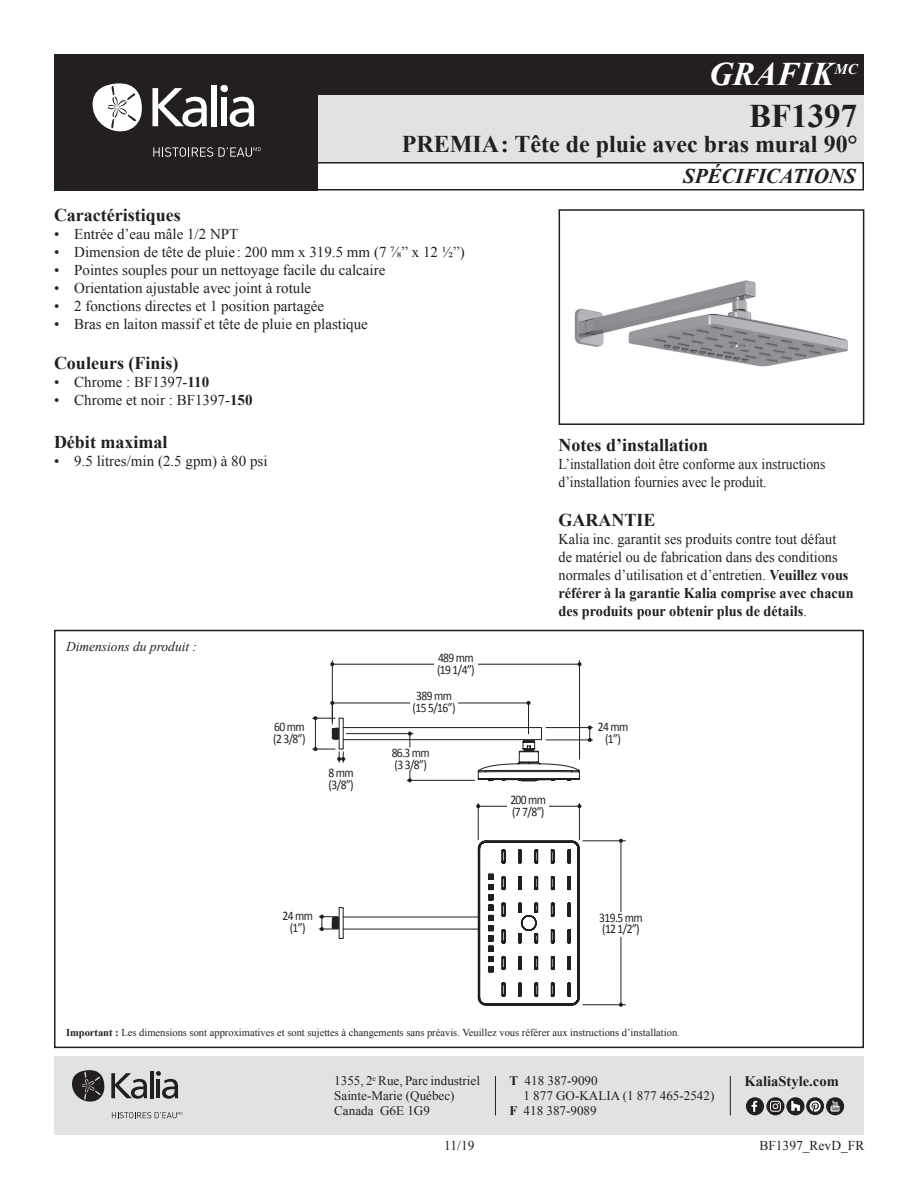
<style>
.page{position:relative;width:918px;height:1188px;background:#fff}
.page>*{position:absolute;margin:0;border:0;box-sizing:border-box;transform-origin:0 0}
.t1{font:italic 700 33px "Times New Roman";color:#fff}
.t2{font:700 33px "Times New Roman";color:#231f20}
.t3{font:700 24px "Times New Roman";color:#231f20}
.t4{font:italic 700 21px "Times New Roman";color:#231f20}
.t5{font:700 18px "Times New Roman";color:#231f20}
.t6{font:15px "Times New Roman";color:#231f20}
.t7{font:15px/18px "Times New Roman";color:#231f20;scale:.95 1}
.t8{font:15px/18px "Times New Roman";color:#231f20;scale:.91 1}
.t9{font:700 14.55px "Times New Roman";color:#231f20}
.t10{font:italic 13.5px "Times New Roman";color:#231f20}
.t11{font:13.5px "Times New Roman";color:#231f20}
.t12{font:13.05px/15px "Times New Roman";color:#231f20}
.t13{font:13.05px/12px "Calibri";letter-spacing:-.05em;color:#231f20;scale:.89 1}
.t14{font:10.5px "Times New Roman";color:#231f20}
.s1{font-weight:700}
</style>
<div class="page">
<div style="left:240px;top:94px;width:624px;height:68px;background:#e1e2e4"></div>
<div style="left:240px;top:162px;width:624px;height:28px;border:2px solid #231f20"></div>
<div style="left:54px;top:54px;width:810px;height:40px;background:#231f20"></div>
<div style="left:54px;top:54px;width:263px;height:136px;background:#231f20"></div>
<svg style="left:92px;top:83px;width:50px;height:49px"></svg>
<div style="left:211px;top:85px;width:6px;height:41px;background:#fff"></div>
<div style="left:222px;top:97px;width:5px;height:29px;background:#fff"></div>
<div style="left:220px;top:85px;width:8px;height:7px;background:#fff;border-radius:50%"></div>
<svg style="left:152px;top:88px;width:55px;height:39px"></svg>
<svg style="left:230px;top:97px;width:24px;height:30px"></svg>
<svg style="left:153px;top:147px;width:108px;height:10px"></svg>
<div style="left:54px;top:1056px;width:810px;height:78px;background:#e1e2e4"></div>
<hr style="left:730px;top:1076px;width:1px;height:39px;background:#231f20">
<hr style="left:495px;top:1076px;width:1px;height:39px;background:#231f20">
<svg style="left:72px;top:1070px;width:33px;height:32px"></svg>
<hr style="left:150px;top:1071px;width:3px;height:27px;background:#231f20">
<svg style="left:111px;top:1073px;width:36px;height:26px"></svg>
<svg style="left:156px;top:1071px;width:22px;height:28px"></svg>
<svg style="left:112px;top:1112px;width:70px;height:6px"></svg>
<div style="left:746px;top:1097px;width:18px;height:18px;background:#231f20;border-radius:50%"></div>
<svg style="left:751px;top:1101px;width:6px;height:11px"></svg>
<svg style="left:766px;top:1097px;width:18px;height:18px"></svg>
<svg style="left:770px;top:1101px;width:11px;height:11px"></svg>
<svg style="left:786px;top:1097px;width:19px;height:18px"></svg>
<svg style="left:791px;top:1101px;width:9px;height:10px"></svg>
<div style="left:826px;top:1097px;width:18px;height:18px;background:#231f20;border-radius:50%"></div>
<svg style="left:831px;top:1101px;width:9px;height:11px"></svg>
<svg style="left:806px;top:1097px;width:18px;height:18px"></svg>
<svg style="left:810px;top:1101px;width:11px;height:11px"></svg>
<hr style="left:343px;top:739px;width:184px;height:1px;background:#231f20">
<hr style="left:343px;top:727px;width:198px;height:1px;background:#231f20">
<hr style="left:343px;top:929px;width:135px;height:1px;background:#231f20">
<hr style="left:343px;top:917px;width:135px;height:1px;background:#231f20">
<svg style="left:478px;top:840px;width:102px;height:166px"></svg>
<svg style="left:478px;top:728px;width:102px;height:53px"></svg>
<hr style="left:579px;top:803px;width:1px;height:37px;background:#231f20">
<hr style="left:478px;top:806px;width:101px;height:1px;background:#231f20">
<hr style="left:478px;top:803px;width:1px;height:37px;background:#231f20">
<hr style="left:583px;top:841px;width:42px;height:1px;background:#231f20">
<hr style="left:621px;top:841px;width:1px;height:164px;background:#231f20">
<svg style="left:619px;top:839px;width:4px;height:4px"></svg>
<hr style="left:583px;top:1004px;width:42px;height:1px;background:#231f20">
<hr style="left:546px;top:740px;width:47px;height:1px;background:#231f20">
<svg style="left:588px;top:726px;width:4px;height:16px"></svg>
<hr style="left:546px;top:727px;width:47px;height:1px;background:#231f20">
<hr style="left:346px;top:733px;width:67px;height:1px;background:#231f20">
<hr style="left:410px;top:734px;width:1px;height:46px;background:#231f20">
<hr style="left:407px;top:780px;width:68px;height:1px;background:#231f20">
<hr style="left:528px;top:703px;width:1px;height:31px;background:#231f20">
<hr style="left:332px;top:703px;width:197px;height:1px;background:#231f20">
<hr style="left:579px;top:661px;width:1px;height:98px;background:#231f20">
<hr style="left:332px;top:664px;width:248px;height:1px;background:#231f20">
<hr style="left:332px;top:661px;width:1px;height:63px;background:#231f20">
<svg style="left:313px;top:701px;width:32px;height:61px"></svg>
<div style="left:508px;top:794px;width:41px;height:24px;background:#fff"></div>
<div style="left:596px;top:912px;width:50px;height:24px;background:#fff"></div>
<div style="left:388px;top:748px;width:45px;height:22px;background:#fff"></div>
<div style="left:410px;top:690px;width:48px;height:25px;background:#fff"></div>
<div style="left:434px;top:652px;width:44px;height:24px;background:#fff"></div>
<svg style="left:319px;top:907px;width:25px;height:32px"></svg>
<div style="left:54px;top:630px;width:810px;height:418px;border:2px solid #231f20"></div>
<img style="left:574px;top:280px;width:274px;height:87px">
<div style="left:559px;top:209px;width:305px;height:216px;border:2px solid #231f20"></div>
<h1 class="t1" style="left:709px;top:51px;width:150px">GRAFIK<sup>MC</sup></h1>
<h1 class="t2" style="left:749px;top:93px;width:110px">BF1397</h1>
<h2 class="t3" style="left:402px;top:128px;width:457px">PREMIA: Tête de pluie avec bras mural 90°</h2>
<h3 class="t4" style="left:683px;top:162px;width:174px">SPÉCIFICATIONS</h3>
<p class="t5" style="left:54px;top:203px;width:128px">Caractéristiques</p>
<p class="t6" style="left:54px;top:224px;width:186px">• Entrée d’eau mâle 1/2 NPT</p>
<p class="t6" style="left:54px;top:242px;width:412px">• Dimension de tête de pluie : 200 mm x 319.5 mm (7 ⅞” x 12 ½”)</p>
<p class="t6" style="left:54px;top:260px;width:333px">• Pointes souples pour un nettoyage facile du calcaire</p>
<p class="t6" style="left:54px;top:278px;width:259px">• Orientation ajustable avec joint à rotule</p>
<p class="t6" style="left:54px;top:296px;width:272px">• 2 fonctions directes et 1 position partagée</p>
<p class="t6" style="left:54px;top:314px;width:315px">• Bras en laiton massif et tête de pluie en plastique</p>
<p class="t5" style="left:54px;top:351px;width:126px">Couleurs (Finis)</p>
<p class="t6" style="left:54px;top:372px;width:157px">• Chrome : BF1397-<span class="s1">110</span></p>
<p class="t6" style="left:54px;top:390px;width:200px">• Chrome et noir : BF1397-<span class="s1">150</span></p>
<p class="t5" style="left:54px;top:430px;width:115px">Débit maximal</p>
<p class="t6" style="left:54px;top:451px;width:215px">• 9.5 litres/min (2.5 gpm) à 80 psi</p>
<p class="t10" style="left:66px;top:637px;width:133px">Dimensions du produit :</p>
<p class="t13" style="left:273px;top:720px;width:38px">60 mm (2 3/8”)</p>
<p class="t13" style="left:329px;top:766px;width:30px">8 mm (3/8”)</p>
<p class="t13" style="left:437px;top:651px;width:44px">489 mm (19 1/4”)</p>
<p class="t13" style="left:413px;top:690px;width:50px">389 mm (15 5/16”)</p>
<p class="t13" style="left:392px;top:747px;width:44px">86.3 mm (3 3/8”)</p>
<p class="t5" style="left:559px;top:432px;width:151px">Notes d’installation</p>
<p class="t8" style="left:559px;top:454px;width:295px">L’installation doit être conforme aux instructions d’installation fournies avec le produit.</p>
<p class="t5" style="left:559px;top:508px;width:99px">GARANTIE</p>
<p class="t7" style="left:559px;top:530px;width:312px">Kalia inc. garantit ses produits contre tout défaut<br>de matériel ou de fabrication dans des conditions normales d’utilisation et d’entretien. <span class="s1">Veuillez vous référer à la garantie Kalia comprise avec chacun des produits pour obtenir plus de détails</span>.</p>
<p class="t13" style="left:510px;top:793px;width:42px">200 mm (7 7/8”)</p>
<p class="t13" style="left:598px;top:720px;width:36px;text-align:center">24 mm (1”)</p>
<p class="t13" style="left:282px;top:909px;width:36px;text-align:center">24 mm (1”)</p>
<p class="t13" style="left:599px;top:911px;width:50px">319.5 mm (12 1/2”)</p>
<p class="t14" style="left:66px;top:1026px;width:615px"><span class="s1">Important :</span> Les dimensions sont approximatives et sont sujettes à changements sans préavis. Veuillez vous référer aux instructions d’installation.</p>
<p class="t12" style="left:334px;top:1073px;width:147px">1355, 2<sup>e</sup> Rue, Parc industriel<br>Sainte-Marie (Québec)<br>Canada G6E 1G9</p>
<p class="t12" style="left:510px;top:1073px;width:90px"><span class="s1">T</span> 418 387-9090</p>
<p class="t12" style="left:523px;top:1088px;width:192px">1 877 GO-KALIA (1 877 465-2542)</p>
<p class="t12" style="left:510px;top:1103px;width:89px"><span class="s1">F</span> 418 387-9089</p>
<p class="t9" style="left:745px;top:1071px;width:96px">KaliaStyle.com</p>
<p class="t11" style="left:444px;top:1137px;width:32px">11/19</p>
<p class="t11" style="left:759px;top:1137px;width:107px">BF1397_RevD_FR</p>
</div>
